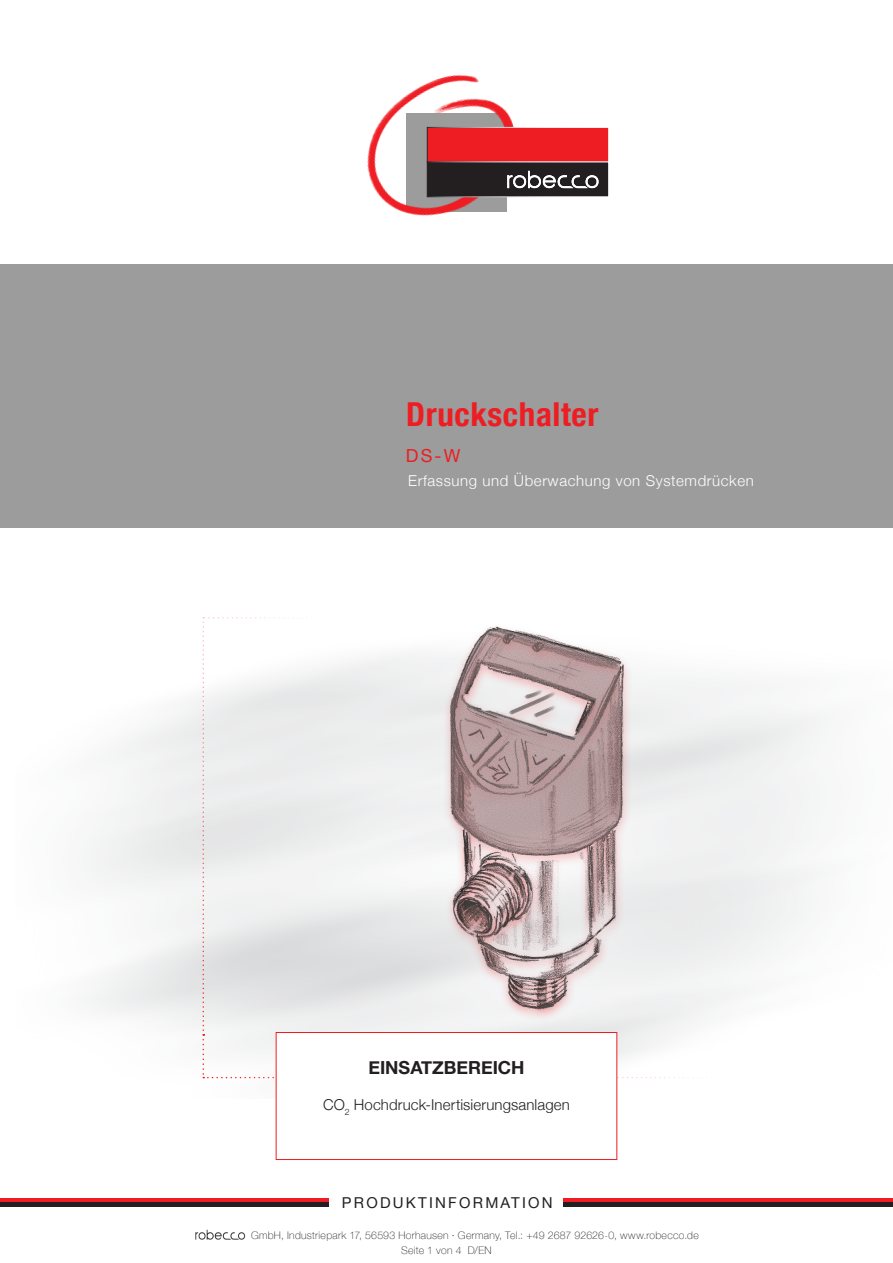
<style>
.page{position:relative;width:893px;height:1263px;background:#fff}
.page>*{position:absolute;margin:0;border:0;box-sizing:border-box;transform-origin:0 0}
.t1{font:700 condensed 33px "Helvetica Neue";letter-spacing:.02em;color:#ee1d23}
.t2{font:700 18px "Helvetica Neue";color:#231f20}
.t3{font:18px "Helvetica Neue";color:#ee1d23}
.t4{font:300 15px "Helvetica Neue";letter-spacing:.04em;color:#fff}
.t5{font:300 15px "Helvetica Neue";letter-spacing:.01em;color:#231f20}
.t6{font:15px "Helvetica Neue";letter-spacing:.15em;color:#231f20}
.t7{font:100 10.5px/15px "Helvetica Neue";letter-spacing:.03em;color:#231f20}
</style>
<div class="page">
<div style="left:0;top:264px;width:893px;height:263px;background:#9b9c9b"></div>
<hr style="left:0;top:1198px;width:328px;height:4px;background:#ee1d23">
<hr style="left:0;top:1202px;width:328px;height:4px;background:#231f20">
<img style="left:195px;top:1229px;width:51px;height:11px">
<img style="left:367px;top:75px;width:147px;height:141px">
<div style="left:427px;top:127px;width:182px;height:35px;background:#ee1d23"></div>
<div style="left:427px;top:127px;width:182px;height:36px;border:1px solid #fff"></div>
<svg style="left:427px;top:162px;width:182px;height:35px;background:#3b3738"></svg>
<hr style="left:563px;top:1198px;width:330px;height:4px;background:#ee1d23">
<hr style="left:563px;top:1202px;width:330px;height:4px;background:#231f20">
<svg style="left:202px;top:617px;width:535px;height:461px"></svg>
<div style="left:276px;top:1032px;width:341px;height:127px;background:#fff"></div>
<div style="left:276px;top:1032px;width:341px;height:128px;border:1px solid #ee1d23"></div>
<svg style="left:410px;top:617px;width:276px;height:419px"></svg>
<h1 class="t1" style="left:406px;top:387px;width:194px">Druckschalter</h1>
<h2 class="t3" style="left:406px;top:443px;width:56px">DS-W</h2>
<h3 class="t4" style="left:408px;top:469px;width:347px">Erfassung und Überwachung von Systemdrücken</h3>
<h2 class="t2" style="left:368px;top:1053px;width:158px">EINSATZBEREICH</h2>
<h3 class="t5" style="left:323px;top:1093px;width:248px">CO<sub>2</sub> Hochdruck-Inertisierungsanlagen</h3>
<h3 class="t6" style="left:342px;top:1192px;width:212px">PRODUKTINFORMATION</h3>
<p class="t7" style="left:401px;top:1227px;width:299px;text-indent:-150px">GmbH, Industriepark 17, 56593 Horhausen · Germany, Tel.: +49 2687 92626-0, www.robecco.de<br>Seite 1 von 4 D/EN</p>
</div>
